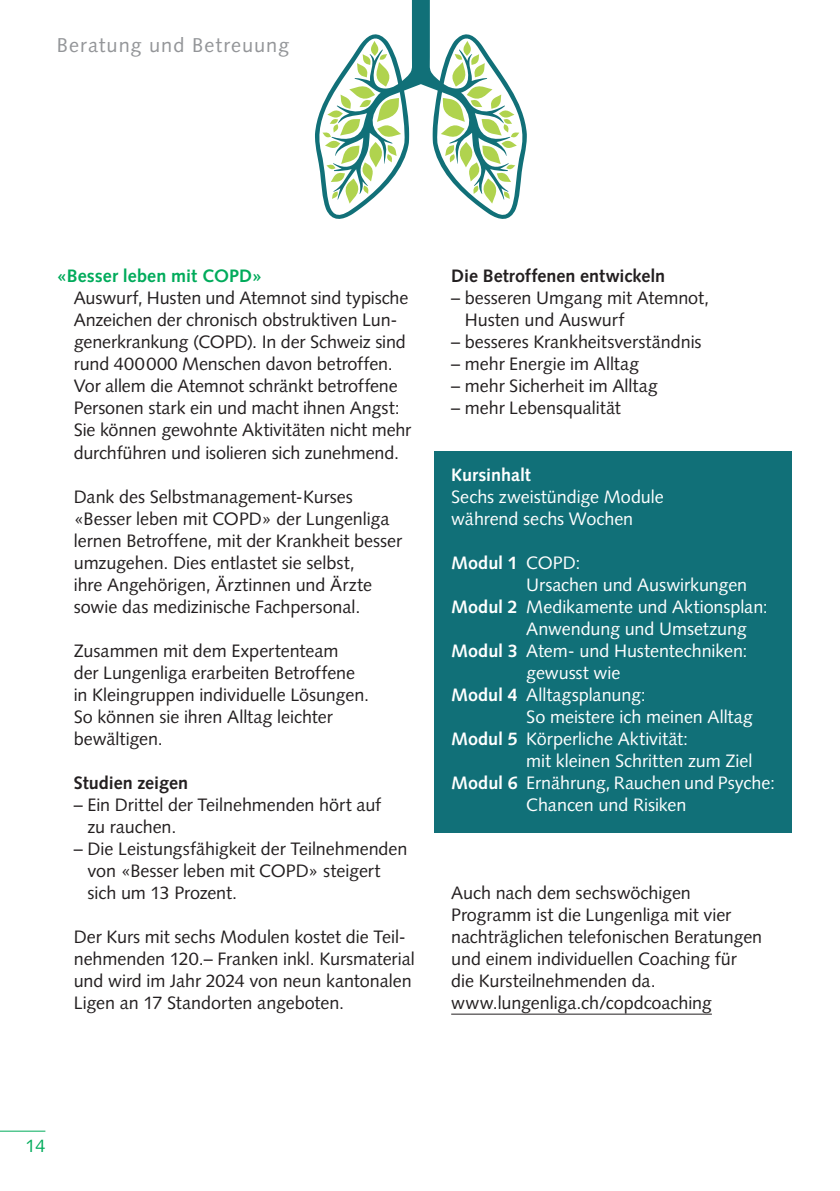
<style>
.page{position:relative;width:840px;height:1191px;background:#fff}
.page>*{position:absolute;margin:0;border:0;box-sizing:border-box;transform-origin:0 0}
.t1{font:20px "Syntax LT Std";letter-spacing:.05em;color:#939598}
.t2{font:18px/22px "Syntax LT Std";letter-spacing:-.005em;color:#231f20}
.t3{font:18px/22px "Syntax LT Std";letter-spacing:-.005em;color:#fff}
.t4{font:700 18px "Syntax LT Std";color:#231f20}
.t5{font:700 18px "Syntax LT Std";letter-spacing:-.005em;color:#fff}
.t6{font:700 18px "Syntax LT Std";letter-spacing:.005em;color:#00ab5b}
.t7{font:18px "Syntax LT Std";color:#00ab5b}
.s1{font-weight:400}
.s2{font-weight:700}
</style>
<div class="page">
<hr style="left:0;top:1130px;width:45px;height:1px;background:#00ab5b">
<div style="left:434px;top:451px;width:357px;height:381px;background:#117078"></div>
<hr style="left:451px;top:1013px;width:260px;height:1px;background:#231f20">
<svg style="left:315px;top:0;width:212px;height:219px"></svg>
<p class="t1" style="left:57px;top:33px;width:234px">Beratung und Betreuung</p>
<p class="t6" style="left:57px;top:266px;width:207px">«Besser leben mit COPD»</p>
<p class="t2" style="left:74px;top:287px;width:339px">Auswurf, Husten und Atemnot sind typische Anzeichen der chronisch obstruktiven Lun&shy;generkrankung (COPD). In der Schweiz sind rund 400000 Menschen davon betroffen.<br>Vor allem die Atemnot schränkt betroffene Personen stark ein und macht ihnen Angst:<br>Sie können gewohnte Aktivitäten nicht mehr durchführen und isolieren sich zunehmend.</p>
<p class="t2" style="left:74px;top:485px;width:329px">Dank des Selbstmanagement-Kurses «Besser leben mit COPD» der Lungenliga lernen Betroffene, mit der Krankheit besser umzugehen. Dies entlastet sie selbst,<br>ihre Angehörigen, Ärztinnen und Ärzte sowie das medizinische Fachpersonal.</p>
<p class="t2" style="left:74px;top:639px;width:297px">Zusammen mit dem Expertenteam<br>der Lungenliga erarbeiten Betroffene in Kleingruppen individuelle Lösungen.<br>So können sie ihren Alltag leichter bewältigen.</p>
<p class="t4" style="left:74px;top:772px;width:116px">Studien zeigen</p>
<p class="t2" style="left:87px;top:793px;width:295px;text-indent:-14px">– Ein Drittel der Teilnehmenden hört auf zu rauchen.</p>
<p class="t2" style="left:87px;top:837px;width:321px;text-indent:-14px">– Die Leistungsfähigkeit der Teilnehmenden von «Besser leben mit COPD» steigert sich um 13 Prozent.</p>
<p class="t2" style="left:74px;top:925px;width:342px">Der Kurs mit sechs Modulen kostet die Teil&shy;nehmenden 120.– Franken inkl. Kursmaterial und wird im Jahr 2024 von neun kantonalen Ligen an 17 Standorten angeboten.</p>
<p class="t4" style="left:451px;top:266px;width:215px">Die Betroffenen entwickeln</p>
<p class="t2" style="left:464px;top:287px;width:246px;text-indent:-14px">– besseren Umgang mit Atemnot,<br>Husten und Auswurf</p>
<p class="t2" style="left:451px;top:331px;width:252px">– besseres Krankheitsverständnis</p>
<p class="t2" style="left:451px;top:353px;width:189px">– mehr Energie im Alltag</p>
<p class="t2" style="left:451px;top:375px;width:208px">– mehr Sicherheit im Alltag</p>
<p class="t2" style="left:451px;top:397px;width:171px">– mehr Lebensqualität</p>
<p class="t5" style="left:451px;top:464px;width:81px">Kursinhalt</p>
<p class="t3" style="left:451px;top:485px;width:214px">Sechs zweistündige Module während sechs Wochen</p>
<p class="t5" style="left:451px;top:552px;width:131px">Modul 1 <span class="s1">COPD:</span></p>
<p class="t3" style="left:526px;top:573px;width:222px">Ursachen und Auswirkungen</p>
<p class="t3" style="left:451px;top:595px;width:318px"><span class="s2">Modul 2</span> Medikamente und Aktionsplan:</p>
<p class="t3" style="left:526px;top:617px;width:222px">Anwendung und Umsetzung</p>
<p class="t3" style="left:451px;top:639px;width:298px"><span class="s2">Modul 3</span> Atem- und Hustentechniken:</p>
<p class="t3" style="left:526px;top:661px;width:96px">gewusst wie</p>
<p class="t3" style="left:451px;top:683px;width:196px"><span class="s2">Modul 4</span> Alltagsplanung:</p>
<p class="t3" style="left:526px;top:705px;width:228px">So meistere ich meinen Alltag</p>
<p class="t3" style="left:451px;top:727px;width:238px"><span class="s2">Modul 5</span> Körperliche Aktivität:</p>
<p class="t3" style="left:526px;top:749px;width:227px">mit kleinen Schritten zum Ziel</p>
<p class="t3" style="left:451px;top:771px;width:325px"><span class="s2">Modul 6</span> Ernährung, Rauchen und Psyche:</p>
<p class="t3" style="left:526px;top:793px;width:162px">Chancen und Risiken</p>
<p class="t2" style="left:451px;top:881px;width:312px">Auch nach dem sechswöchigen Programm ist die Lungenliga mit vier nachträglichen telefonischen Beratungen und einem individuellen Coaching für die Kursteilnehmenden da. www.lungenliga.ch/copdcoaching</p>
<p class="t7" style="left:25px;top:1135px;width:21px">14</p>
</div>
